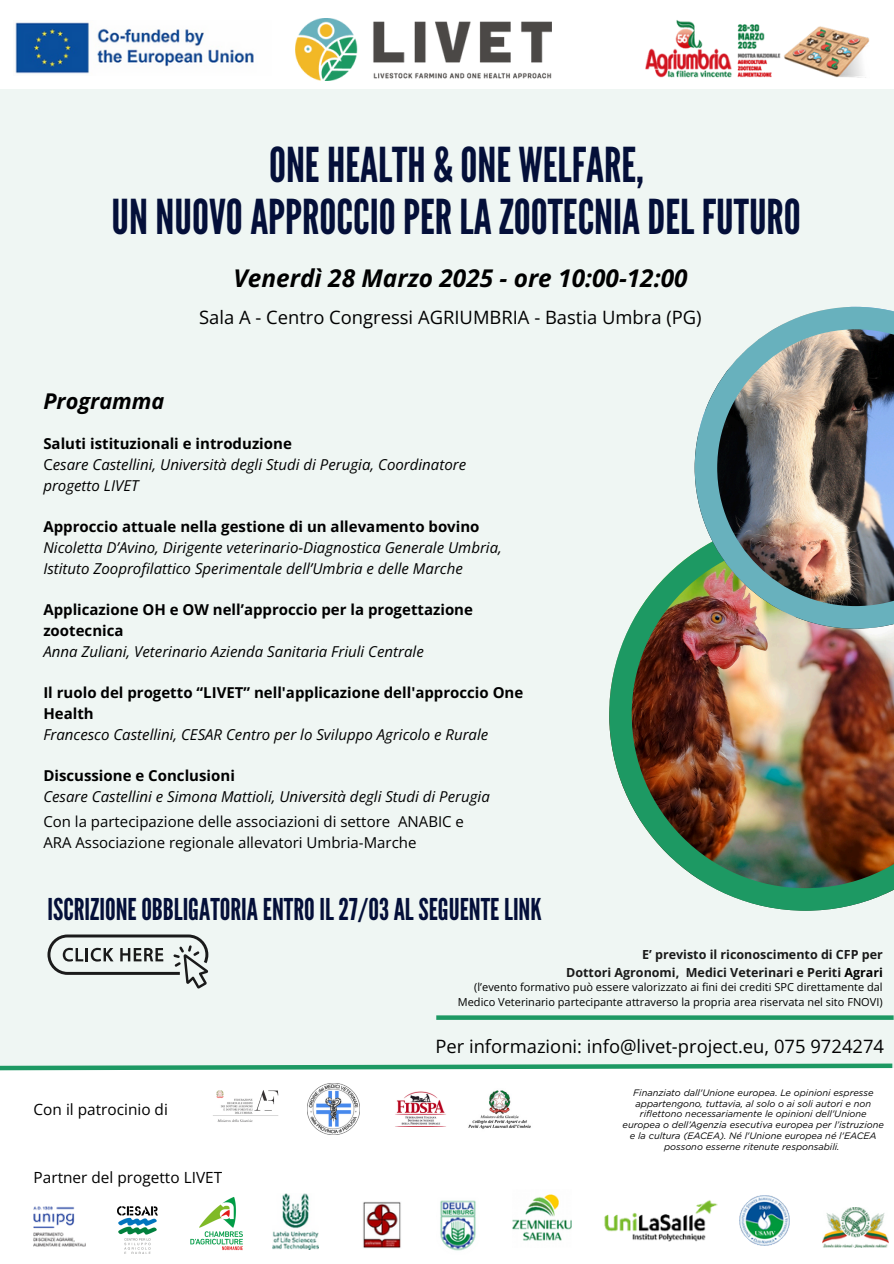
<style>
.page{position:relative;width:894px;height:1264px;background:#fff}
.page>*{position:absolute;margin:0;border:0;box-sizing:border-box;transform-origin:0 0}
.t1{font:48px/51.8px "League Gothic";color:#040f39;text-align:center}
.t2{font:30px "League Gothic";color:#040f39}
.t3{font:italic 700 24.45px "Open Sans";color:#000}
.t4{font:italic 700 21.75px "Open Sans";color:#000}
.t5{font:18.45px "Open Sans";color:#000}
.t6{font:15.45px "Open Sans";color:#000}
.t7{font:italic 15px/20.7px "Open Sans";color:#000}
.t8{font:700 15px/20.7px "Open Sans";color:#000}
.t9{font:15px "Open Sans";color:#000}
.t10{font:700 12.45px "Open Sans";color:#1a1a1a}
.t11{font:10.95px "Open Sans";color:#000}
.t12{font:italic 9.3px/10.8px "Gotham";color:#000;text-align:center}
.s1{font-style:normal}
.s2{color:#000}
</style>
<div class="page">
<div style="left:0;top:0;width:893px;height:1263px;background:#eff6f3"></div>
<div style="left:0;top:1068px;width:893px;height:195px;background:#fff"></div>
<div style="left:0;top:0;width:893px;height:89px;background:#fff"></div>
<img style="left:609px;top:553px;width:284px;height:357px">
<img style="left:694px;top:307px;width:199px;height:321px">
<img style="left:604px;top:1200px;width:114px;height:42px">
<img style="left:739px;top:1195px;width:50px;height:50px">
<img style="left:363px;top:1202px;width:38px;height:46px">
<img style="left:34px;top:1206px;width:51px;height:40px">
<img style="left:272px;top:1193px;width:46px;height:56px">
<img style="left:440px;top:1200px;width:36px;height:51px">
<img style="left:822px;top:1207px;width:66px;height:40px">
<img style="left:512px;top:1194px;width:59px;height:47px">
<img style="left:645px;top:20px;width:224px;height:58px">
<img style="left:15px;top:22px;width:239px;height:52px">
<img style="left:295px;top:19px;width:256px;height:62px">
<img style="left:118px;top:1206px;width:39px;height:47px">
<img style="left:190px;top:1197px;width:53px;height:54px">
<img style="left:395px;top:1091px;width:51px;height:34px">
<img style="left:468px;top:1090px;width:63px;height:39px">
<img style="left:213px;top:1090px;width:66px;height:32px">
<svg style="left:47px;top:934px;width:161px;height:54px"></svg>
<svg style="left:436px;top:1015px;width:457px;height:4px;background:#30a170"></svg>
<img style="left:308px;top:1083px;width:51px;height:51px">
<svg style="left:0;top:1063px;width:893px;height:8px"></svg>
<p class="t1" style="left:112px;top:140px;width:690px">ONEHEALTH &amp; ONE WELFARE,<br>UNNUOVOAPPROCCIOPERLAZOOTECNIADEL FUTURO</p>
<p class="t4" style="left:43px;top:385px;width:123px">Programma</p>
<p class="t3" style="left:233px;top:261px;width:455px">Venerdì 28 Marzo 2025 - ore 10:00-12:00</p>
<p class="t5" style="left:199px;top:304px;width:504px">Sala A - Centro Congressi AGRIUMBRIA - Bastia Umbra (PG)</p>
<h5 class="t8" style="left:43px;top:433px;width:250px">Saluti istituzionali e introduzione</h5>
<p class="t7" style="left:43px;top:453px;width:424px"><span class="s1">C</span>esare Castellini, Università degli Studi di Perugia, Coordinatore progetto LIVET</p>
<h4 class="t8" style="left:43px;top:516px;width:437px">Approccio attuale nella gestione di un allevamento bovino</h4>
<p class="t7" style="left:43px;top:536px;width:460px">Nicoletta D’Avino, Dirigente veterinario-Diagnostica Generale Umbria,<br>Istituto Zooprofilattico Sperimentale dell’Umbria e delle Marche</p>
<p class="t8" style="left:43px;top:599px;width:431px">Applicazione OH e OW nell’approccio per la progettazione zootecnica</p>
<p class="t7" style="left:43px;top:640px;width:382px">Anna Zuliani, Veterinario Azienda Sanitaria Friuli Centrale</p>
<p class="t8" style="left:43px;top:682px;width:481px">Il ruolo del progetto “LIVET” nell'applicazione dell'approccio One<br>Health</p>
<p class="t7" style="left:43px;top:723px;width:446px">Francesco Castellini, CESAR Centro per lo Sviluppo Agricolo e Rurale</p>
<p class="t8" style="left:43px;top:765px;width:193px">Discussione e Conclusioni</p>
<p class="t7" style="left:43px;top:785px;width:448px">Cesare Castellini e Simona Mattioli, Università degli Studi di Perugia</p>
<p class="t9" style="left:43px;top:810px;width:422px">Con la partecipazione delle associazioni di settore ANABIC e</p>
<p class="t9" style="left:43px;top:831px;width:374px">ARA Associazione regionale allevatori Umbria-Marche</p>
<h5 class="t2" style="left:47px;top:891px;width:495px">ISCRIZIONEOBBLIGATORIAENTROIL27/03ALSEGUENTE LINK</h5>
<h2 class="t6" style="left:34px;top:1098px;width:136px">Con il patrocinio di</h2>
<p class="t6" style="left:34px;top:1166px;width:190px">Partner del progetto LIVET</p>
<p class="t10" style="left:642px;top:945px;width:242px">E’ previsto il riconoscimento di CFP per</p>
<p class="t10" style="left:566px;top:963px;width:318px">Dottori Agronomi, Medici Veterinari e Periti <span class="s2">Agrari</span></p>
<p class="t11" style="left:474px;top:979px;width:410px">(l’evento formativo può essere valorizzato ai fini dei crediti SPC direttamente dal</p>
<p class="t11" style="left:457px;top:994px;width:426px">Medico Veterinario partecipante attraverso la propria area riservata nel sito FNOVI)</p>
<p class="t5" style="left:435px;top:1033px;width:450px">Per informazioni: info@livet-project.eu, 075 9724274</p>
<p class="t12" style="left:622px;top:1086px;width:263px">Finanziato dall'Unione europea. Le opinioni espresse appartengono, tuttavia, al solo o ai soli autori e non riflettono necessariamente le opinioni dell'Unione europea o dell’Agenzia esecutiva europea per l’istruzione e la cultura (EACEA). Né l'Unione europea né l'EACEA possono esserne ritenute responsabili.</p>
</div>
